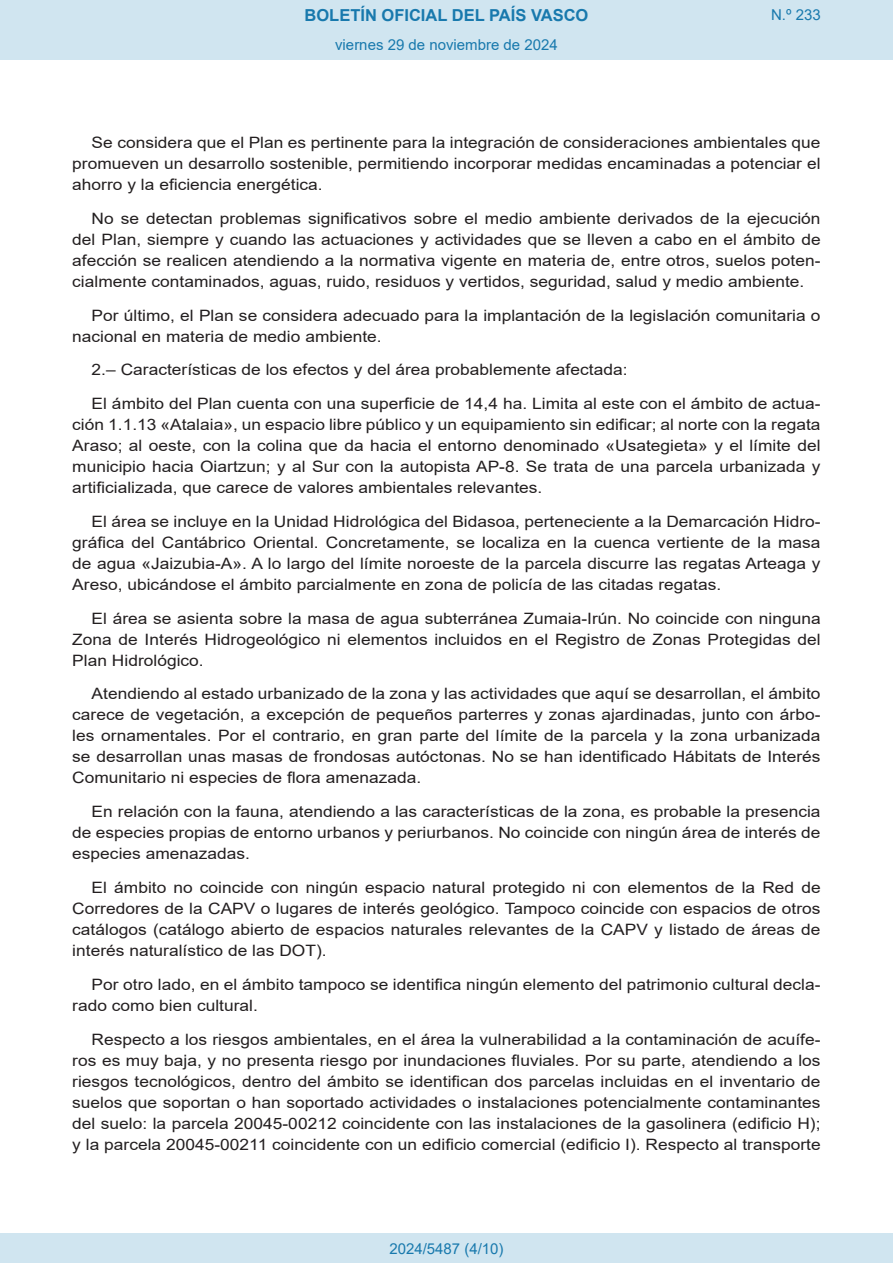
<style>
.page{position:relative;width:893px;height:1263px;background:#fff}
.page>*{position:absolute;margin:0;border:0;box-sizing:border-box;transform-origin:0 0}
.t1{font:700 16.5px "Arial";color:#1879ad}
.BOPVDetalle{font:15.6px/21px "Arial";color:#231f20;text-align:justify;scale:1.11 1}
.Paginacion_Centro{font:15px "Arial";color:#1879ad}
</style>
<div class="page">
<div style="left:0;top:0;width:893px;height:60px;background:#d0e5f0"></div>
<div style="left:0;top:1233px;width:893px;height:30px;background:#d0e5f0"></div>
<p class="t1" style="left:305px;top:3px;width:285px">BOLETÍN OFICIAL DEL PAÍS VASCO</p>
<p class="Paginacion_Centro" style="left:335px;top:35px;width:224px">viernes 29 de noviembre de 2024</p>
<p class="Paginacion_Centro" style="left:771px;top:5px;width:51px">N.º 233</p>
<p class="BOPVDetalle" style="left:72px;top:132px;width:676px;text-indent:19px">Se considera que el Plan es pertinente para la integración de consideraciones ambientales que promueven un desarrollo sostenible, permitiendo incorporar medidas encaminadas a potenciar el ahorro y la eficiencia energética.</p>
<p class="BOPVDetalle" style="left:72px;top:208px;width:676px;text-indent:19px">No se detectan problemas significativos sobre el medio ambiente derivados de la ejecución del Plan, siempre y cuando las actuaciones y actividades que se lleven a cabo en el ámbito de afección se realicen atendiendo a la normativa vigente en materia de, entre otros, suelos poten&shy;cialmente contaminados, aguas, ruido, residuos y vertidos, seguridad, salud y medio ambiente.</p>
<p class="BOPVDetalle" style="left:72px;top:305px;width:676px;text-indent:19px">Por último, el Plan se considera adecuado para la implantación de la legislación comunitaria o nacional en materia de medio ambiente.</p>
<p class="BOPVDetalle" style="left:92px;top:359px;width:484px">2.– Características de los efectos y del área probablemente afectada:</p>
<p class="BOPVDetalle" style="left:72px;top:393px;width:676px;text-indent:19px">El ámbito del Plan cuenta con una superficie de 14,4 ha. Limita al este con el ámbito de actua&shy;ción 1.1.13 «Atalaia», un espacio libre público y un equipamiento sin edificar; al norte con la regata Araso; al oeste, con la colina que da hacia el entorno denominado «Usategieta» y el límite del municipio hacia Oiartzun; y al Sur con la autopista AP-8. Se trata de una parcela urbanizada y artificializada, que carece de valores ambientales relevantes.</p>
<p class="BOPVDetalle" style="left:72px;top:511px;width:676px;text-indent:19px">El área se incluye en la Unidad Hidrológica del Bidasoa, perteneciente a la Demarcación Hidro&shy;gráfica del Cantábrico Oriental. Concretamente, se localiza en la cuenca vertiente de la masa de agua «Jaizubia-A». A lo largo del límite noroeste de la parcela discurre las regatas Arteaga y Areso, ubicándose el ámbito parcialmente en zona de policía de las citadas regatas.</p>
<p class="BOPVDetalle" style="left:72px;top:608px;width:676px;text-indent:19px">El área se asienta sobre la masa de agua subterránea Zumaia-Irún. No coincide con ninguna Zona de Interés Hidrogeológico ni elementos incluidos en el Registro de Zonas Protegidas del Plan Hidrológico.</p>
<p class="BOPVDetalle" style="left:72px;top:683px;width:676px;text-indent:19px">Atendiendo al estado urbanizado de la zona y las actividades que aquí se desarrollan, el ámbito carece de vegetación, a excepción de pequeños parterres y zonas ajardinadas, junto con árbo&shy;les ornamentales. Por el contrario, en gran parte del límite de la parcela y la zona urbanizada se desarrollan unas masas de frondosas autóctonas. No se han identificado Hábitats de Interés Comunitario ni especies de flora amenazada.</p>
<p class="BOPVDetalle" style="left:72px;top:801px;width:676px;text-indent:19px">En relación con la fauna, atendiendo a las características de la zona, es probable la presencia de especies propias de entorno urbanos y periurbanos. No coincide con ningún área de interés de especies amenazadas.</p>
<p class="BOPVDetalle" style="left:72px;top:877px;width:676px;text-indent:19px">El ámbito no coincide con ningún espacio natural protegido ni con elementos de la Red de Corredores de la CAPV o lugares de interés geológico. Tampoco coincide con espacios de otros catálogos (catálogo abierto de espacios naturales relevantes de la CAPV y listado de áreas de interés naturalístico de las DOT).</p>
<p class="BOPVDetalle" style="left:72px;top:974px;width:676px;text-indent:19px">Por otro lado, en el ámbito tampoco se identifica ningún elemento del patrimonio cultural decla&shy;rado como bien cultural.</p>
<p class="BOPVDetalle" style="left:72px;top:1028px;width:676px;text-indent:19px">Respecto a los riesgos ambientales, en el área la vulnerabilidad a la contaminación de acuífe&shy;ros es muy baja, y no presenta riesgo por inundaciones fluviales. Por su parte, atendiendo a los riesgos tecnológicos, dentro del ámbito se identifican dos parcelas incluidas en el inventario de suelos que soportan o han soportado actividades o instalaciones potencialmente contaminantes del suelo: la parcela 20045-00212 coincidente con las instalaciones de la gasolinera (edificio H); y la parcela 20045-00211 coincidente con un edificio comercial (edificio I). Respecto al transporte</p>
<p class="Paginacion_Centro" style="left:389px;top:1238px;width:116px">2024/5487 (4/10)</p>
</div>
